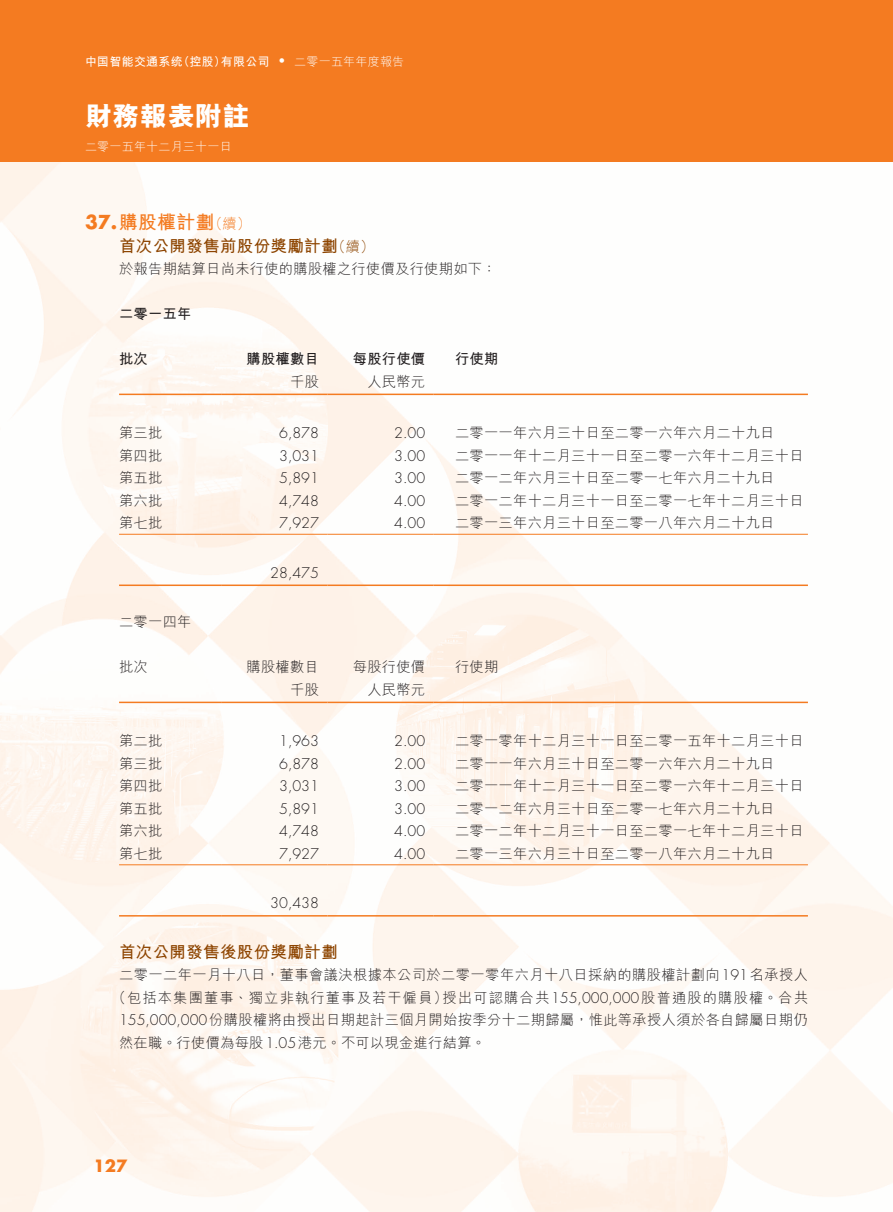
<style>
.page{position:relative;width:893px;height:1212px;background:#fff}
.page>*{position:absolute;margin:0;border:0;box-sizing:border-box;transform-origin:0 0}
.t1{font:800 27px "M Hei HK";letter-spacing:.02em;color:#fff}
._01_H1{font:700 18.75px "M Hei HK";letter-spacing:.02em;color:#f47b21}
._02_H2{font:700 16.5px "M Hei HK";letter-spacing:.02em;color:#8d4400}
.t2{font:700 16.5px "Futura Std";color:#f47b21}
._50_Table_txt{font:300 14.25px "M Hei HK";letter-spacing:.02em;color:#231f20}
._00_txt{font:300 14.25px/22.5px "M Hei HK";letter-spacing:.025em;color:#231f20;text-align:right}
._50_Table_txt-2{font:300 14.25px "Futura Std";color:#231f20}
._50_Table_txt-3{font:700 14.25px "M Hei HK";letter-spacing:.02em;color:#231f20}
._00_txt-2{font:700 14.25px "M Hei HK";letter-spacing:.02em;color:#231f20}
._01_H1-2{font:300 14.25px "M Hei HK";color:#f47b21}
._02_H2-2{font:300 14.25px "M Hei HK";color:#8d4400}
.t3{font:300 12px "M Hei HK";letter-spacing:.02em;color:#fff}
.t4{font:700 12px "M Hei HKS";letter-spacing:.02em;color:#fff}
.t5{font:700 12px "Futura Std";color:#fff}
.s1{font-family:"Futura Std"}
</style>
<div class="page">
<img style="left:0;top:162px;width:893px;height:1050px">
<div style="left:0;top:0;width:893px;height:162px;background:#f47b21"></div>
<hr style="left:119px;top:394px;width:102px;height:1px;background:#f47b21">
<hr style="left:221px;top:394px;width:106px;height:1px;background:#f47b21">
<hr style="left:327px;top:394px;width:107px;height:1px;background:#f47b21">
<hr style="left:434px;top:394px;width:374px;height:1px;background:#f47b21">
<hr style="left:119px;top:534px;width:102px;height:1px;background:#f47b21">
<hr style="left:221px;top:534px;width:106px;height:1px;background:#f47b21">
<hr style="left:327px;top:534px;width:107px;height:1px;background:#f47b21">
<hr style="left:434px;top:534px;width:374px;height:1px;background:#f47b21">
<hr style="left:119px;top:584px;width:102px;height:2px;background:#f47b21">
<hr style="left:221px;top:584px;width:106px;height:2px;background:#f47b21">
<hr style="left:327px;top:584px;width:107px;height:2px;background:#f47b21">
<hr style="left:434px;top:584px;width:374px;height:2px;background:#f47b21">
<hr style="left:119px;top:702px;width:102px;height:1px;background:#f47b21">
<hr style="left:221px;top:702px;width:106px;height:1px;background:#f47b21">
<hr style="left:327px;top:702px;width:107px;height:1px;background:#f47b21">
<hr style="left:434px;top:702px;width:374px;height:1px;background:#f47b21">
<hr style="left:119px;top:864px;width:102px;height:1px;background:#f47b21">
<hr style="left:221px;top:864px;width:106px;height:1px;background:#f47b21">
<hr style="left:327px;top:864px;width:107px;height:1px;background:#f47b21">
<hr style="left:434px;top:864px;width:374px;height:1px;background:#f47b21">
<hr style="left:119px;top:915px;width:102px;height:1px;background:#f47b21">
<hr style="left:221px;top:915px;width:106px;height:1px;background:#f47b21">
<hr style="left:327px;top:915px;width:107px;height:1px;background:#f47b21">
<hr style="left:434px;top:915px;width:374px;height:1px;background:#f47b21">
<p class="t4" style="left:85px;top:53px;width:99px">中国智能交通系統</p>
<h1 class="t1" style="left:85px;top:103px;width:166px">財務報表附註</h1>
<p class="t4" style="left:178px;top:53px;width:50px">（控股）</p>
<p class="t4" style="left:221px;top:53px;width:50px">有限公司</p>
<p class="t5" style="left:278px;top:53px;width:10px">•</p>
<p class="t3" style="left:294px;top:55px;width:111px">二零一五年年度報告</p>
<p class="t3" style="left:85px;top:140px;width:148px">二零一五年十二月三十一日</p>
<p class="_01_H1" style="left:85px;top:209px;width:131px"><span class="s1">37.</span>購股權計劃</p>
<p class="_01_H1-2" style="left:208px;top:217px;width:44px">（續(</p>
<p class="_02_H2" style="left:119px;top:234px;width:220px">首次公開發售前股份獎勵計劃</p>
<p class="_00_txt" style="left:119px;top:258px;width:379px">於報告期結算日尚未行使的購股權之行使價及行使期如下：</p>
<p class="_00_txt-2" style="left:119px;top:304px;width:74px">二零一五年</p>
<p class="_50_Table_txt-3" style="left:455px;top:349px;width:45px">行使期</p>
<p class="_02_H2-2" style="left:332px;top:239px;width:44px">（續(</p>
<p class="_50_Table_txt-3" style="left:353px;top:349px;width:74px">每股行使價</p>
<p class="_50_Table_txt-3" style="left:247px;top:349px;width:74px">購股權數目</p>
<p class="_50_Table_txt-3" style="left:119px;top:349px;width:30px">批次</p>
<p class="_50_Table_txt" style="left:290px;top:374px;width:30px">千股</p>
<p class="_50_Table_txt" style="left:367px;top:374px;width:59px">人民幣元</p>
<p class="_50_Table_txt" style="left:119px;top:426px;width:45px">第三批</p>
<p class="_50_Table_txt-2" style="left:279px;top:424px;width:41px">6,878</p>
<p class="_50_Table_txt-2" style="left:394px;top:424px;width:32px">2.00</p>
<p class="_50_Table_txt" style="left:455px;top:426px;width:321px">二零一一年六月三十日至二零一六年六月二十九日</p>
<p class="_50_Table_txt" style="left:119px;top:448px;width:45px">第四批</p>
<p class="_50_Table_txt-2" style="left:279px;top:447px;width:41px">3,031</p>
<p class="_50_Table_txt-2" style="left:394px;top:447px;width:32px">3.00</p>
<p class="_50_Table_txt" style="left:455px;top:448px;width:350px">二零一一年十二月三十一日至二零一六年十二月三十日</p>
<p class="_50_Table_txt" style="left:119px;top:471px;width:45px">第五批</p>
<p class="_50_Table_txt-2" style="left:279px;top:469px;width:41px">5,891</p>
<p class="_50_Table_txt-2" style="left:394px;top:469px;width:32px">3.00</p>
<p class="_50_Table_txt" style="left:455px;top:471px;width:321px">二零一二年六月三十日至二零一七年六月二十九日</p>
<p class="_50_Table_txt" style="left:119px;top:493px;width:45px">第六批</p>
<p class="_50_Table_txt-2" style="left:279px;top:492px;width:41px">4,748</p>
<p class="_50_Table_txt-2" style="left:394px;top:492px;width:32px">4.00</p>
<p class="_50_Table_txt" style="left:455px;top:493px;width:350px">二零一二年十二月三十一日至二零一七年十二月三十日</p>
<p class="_50_Table_txt" style="left:119px;top:516px;width:45px">第七批</p>
<p class="_50_Table_txt-2" style="left:279px;top:514px;width:41px">7,927</p>
<p class="_50_Table_txt-2" style="left:394px;top:514px;width:32px">4.00</p>
<p class="_50_Table_txt" style="left:455px;top:516px;width:321px">二零一三年六月三十日至二零一八年六月二十九日</p>
<p class="_50_Table_txt-2" style="left:270px;top:564px;width:50px">28,475</p>
<p class="_00_txt" style="left:119px;top:611px;width:74px">二零一四年</p>
<p class="_50_Table_txt" style="left:119px;top:660px;width:30px">批次</p>
<p class="_50_Table_txt" style="left:247px;top:660px;width:74px">購股權數目</p>
<p class="_50_Table_txt" style="left:353px;top:660px;width:74px">每股行使價</p>
<p class="_50_Table_txt" style="left:455px;top:660px;width:45px">行使期</p>
<p class="_50_Table_txt" style="left:290px;top:682px;width:30px">千股</p>
<p class="_50_Table_txt" style="left:367px;top:682px;width:59px">人民幣元</p>
<p class="_50_Table_txt" style="left:119px;top:734px;width:45px">第二批</p>
<p class="_50_Table_txt-2" style="left:279px;top:732px;width:41px">1,963</p>
<p class="_50_Table_txt-2" style="left:394px;top:732px;width:32px">2.00</p>
<p class="_50_Table_txt" style="left:455px;top:734px;width:350px">二零一零年十二月三十一日至二零一五年十二月三十日</p>
<p class="_50_Table_txt" style="left:119px;top:756px;width:45px">第三批</p>
<p class="_50_Table_txt-2" style="left:279px;top:755px;width:41px">6,878</p>
<p class="_50_Table_txt-2" style="left:394px;top:755px;width:32px">2.00</p>
<p class="_50_Table_txt" style="left:455px;top:756px;width:321px">二零一一年六月三十日至二零一六年六月二十九日</p>
<p class="_50_Table_txt" style="left:119px;top:779px;width:45px">第四批</p>
<p class="_50_Table_txt-2" style="left:279px;top:777px;width:41px">3,031</p>
<p class="_50_Table_txt-2" style="left:394px;top:777px;width:32px">3.00</p>
<p class="_50_Table_txt" style="left:455px;top:779px;width:350px">二零一一年十二月三十一日至二零一六年十二月三十日</p>
<p class="_50_Table_txt" style="left:119px;top:801px;width:45px">第五批</p>
<p class="_50_Table_txt-2" style="left:279px;top:800px;width:41px">5,891</p>
<p class="_50_Table_txt-2" style="left:394px;top:800px;width:32px">3.00</p>
<p class="_50_Table_txt" style="left:455px;top:801px;width:321px">二零一二年六月三十日至二零一七年六月二十九日</p>
<p class="_50_Table_txt" style="left:119px;top:824px;width:45px">第六批</p>
<p class="_50_Table_txt-2" style="left:279px;top:822px;width:41px">4,748</p>
<p class="_50_Table_txt-2" style="left:394px;top:822px;width:32px">4.00</p>
<p class="_50_Table_txt" style="left:455px;top:824px;width:350px">二零一二年十二月三十一日至二零一七年十二月三十日</p>
<p class="_50_Table_txt" style="left:119px;top:846px;width:45px">第七批</p>
<p class="_50_Table_txt-2" style="left:279px;top:845px;width:41px">7,927</p>
<p class="_50_Table_txt-2" style="left:394px;top:845px;width:32px">4.00</p>
<p class="_50_Table_txt" style="left:455px;top:846px;width:321px">二零一三年六月三十日至二零一八年六月二十九日</p>
<p class="_50_Table_txt-2" style="left:270px;top:894px;width:50px">30,438</p>
<p class="_02_H2" style="left:119px;top:940px;width:220px">首次公開發售後股份獎勵計劃</p>
<p class="_00_txt" style="left:119px;top:964px;width:691px">二零一二年一月十八日，董事會議決根據本公司於二零一零年六月十八日採納的購股權計劃向<span class="s1">191</span>名承授人授出可認購合共<span class="s1">155,000,000</span>股普通股的購股權。合共</p>
<p class="_00_txt" style="left:119px;top:986px;width:690px;text-align:left;text-indent:-7px">（包括本集團董事、獨立非執行董事及若干僱員）<br><span class="s1">155,000,000</span>份購股權將由授出日期起計三個月開始按季分十二期歸屬，惟此等承授人須於各自歸屬日期仍然在職。行使價為每股<span class="s1">1.05</span>港元。不可以現金進行結算。</p>
<p class="t2" style="left:94px;top:1155px;width:35px">127</p>
</div>
